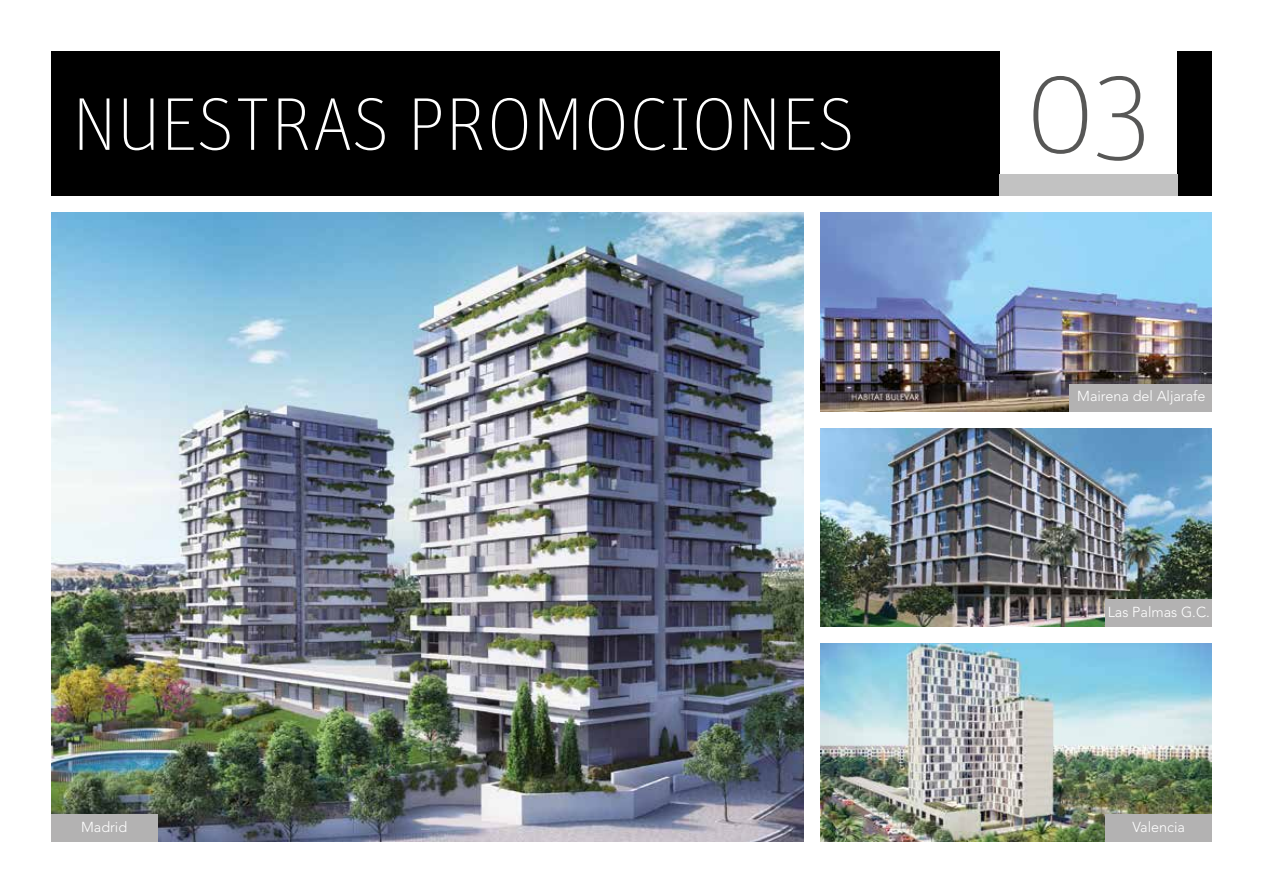
<style>
.page{position:relative;width:1263px;height:893px;background:#fff}
.page>*{position:absolute;margin:0;border:0;box-sizing:border-box;transform-origin:0 0}
.t1{font:100 120px "Unit";color:#575756}
.t2{font:100 75px "Unit";color:#fff}
.t3{font:300 14.4px "Avenir";color:#fff}
</style>
<div class="page">
<div style="left:51px;top:51px;width:948px;height:145px;background:#000"></div>
<div style="left:1178px;top:51px;width:34px;height:145px;background:#000"></div>
<div style="left:999px;top:174px;width:179px;height:22px;background:#c2c2c2"></div>
<img style="left:821px;top:428px;width:391px;height:198px">
<img style="left:821px;top:213px;width:391px;height:198px">
<img style="left:51px;top:213px;width:753px;height:629px">
<div style="left:51px;top:815px;width:106px;height:27px;background:#b3b2b2"></div>
<div style="left:1070px;top:384px;width:142px;height:27px;background:#b3b2b2"></div>
<img style="left:821px;top:643px;width:391px;height:199px">
<div style="left:1106px;top:814px;width:106px;height:28px;background:#b3b2b2"></div>
<div style="left:1106px;top:599px;width:106px;height:27px;background:#b3b2b2"></div>
<h2 class="t2" style="left:72px;top:82px;width:785px">NUESTRAS PROMOCIONES</h2>
<p class="t3" style="left:81px;top:819px;width:48px">Madrid</p>
<h1 class="t1" style="left:1025px;top:45px;width:128px">03</h1>
<p class="t3" style="left:1077px;top:388px;width:130px">Mairena del Aljarafe</p>
<p class="t3" style="left:1108px;top:603px;width:104px">Las Palmas G.C.</p>
<p class="t3" style="left:1132px;top:818px;width:54px">Valencia</p>
</div>
